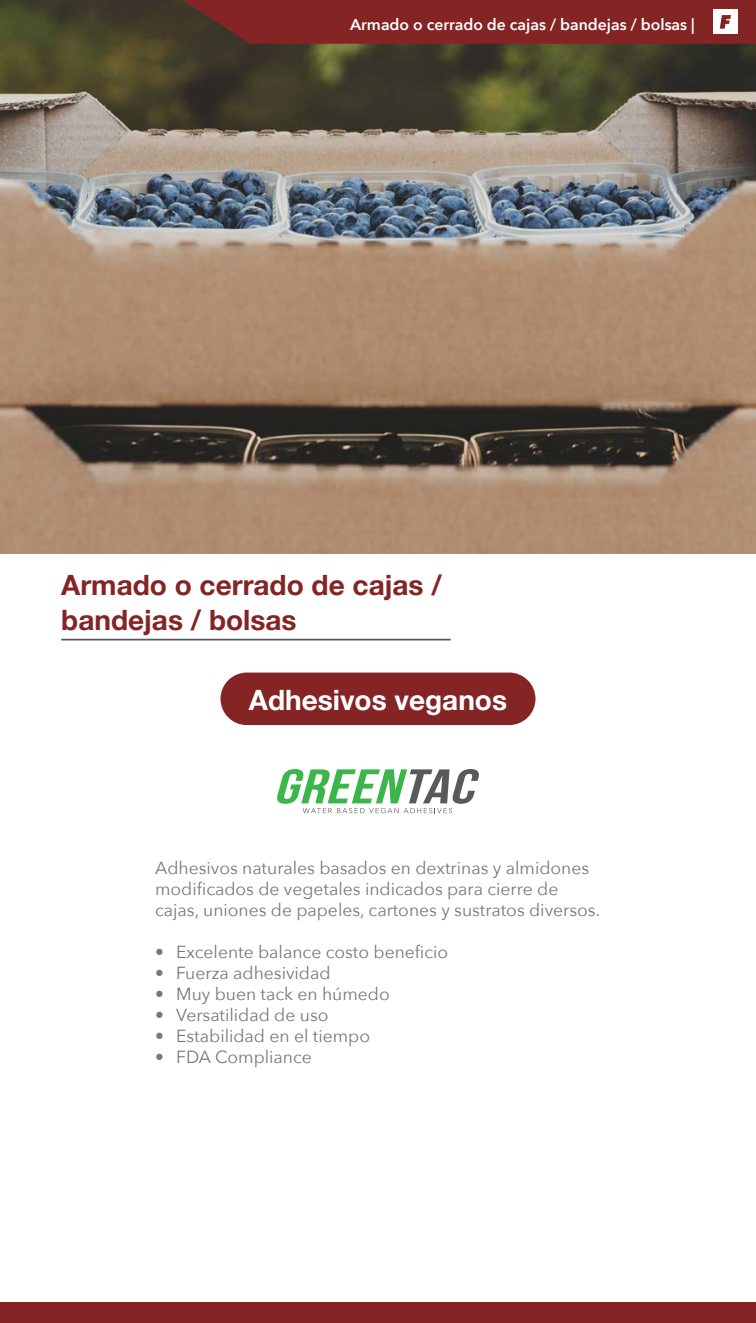
<style>
.page{position:relative;width:756px;height:1323px;background:#fff}
.page>*{position:absolute;margin:0;border:0;box-sizing:border-box;transform-origin:0 0}
.Titular_01{font:700 28px/35px "Helvetica Neue";color:#842425}
.Titular_01-2{font:700 28px "Helvetica Neue";color:#fff}
.Cuerpo_de_texto_01__NORMAL{font:17.5px/21px "Avenir Next";color:#787878}
.Texto_MARCADOR{font:600 15.75px "Avenir Next";color:#fff}
</style>
<div class="page">
<img style="left:0;top:0;width:756px;height:553px">
<div style="left:0;top:1302px;width:756px;height:21px;background:#842425"></div>
<svg style="left:169px;top:0;width:587px;height:44px;background:#802a29"></svg>
<div style="left:220px;top:673px;width:316px;height:52px;background:#842425;border-radius:26px"></div>
<hr style="left:61px;top:639px;width:390px;height:1px;background:#58595b">
<svg style="left:277px;top:769px;width:202px;height:44px"></svg>
<p class="Texto_MARCADOR" style="left:350px;top:11px;width:346px">Armado o cerrado de cajas / bandejas / bolsas |</p>
<p class="Titular_01" style="left:61px;top:568px;width:382px">Armado o cerrado de cajas / bandejas / bolsas</p>
<p class="Titular_01-2" style="left:249px;top:678px;width:260px">Adhesivos veganos</p>
<p class="Cuerpo_de_texto_01__NORMAL" style="left:155px;top:857px;width:447px">Adhesivos naturales basados en dextrinas y almidones modificados de vegetales indicados para cierre de cajas, uniones de papeles, cartones y sustratos diversos.</p>
<p class="Cuerpo_de_texto_01__NORMAL" style="left:155px;top:941px;width:295px">• Excelente balance costo beneficio</p>
<p class="Cuerpo_de_texto_01__NORMAL" style="left:155px;top:962px;width:177px">• Fuerza adhesividad</p>
<p class="Cuerpo_de_texto_01__NORMAL" style="left:155px;top:983px;width:236px">• Muy buen tack en húmedo</p>
<p class="Cuerpo_de_texto_01__NORMAL" style="left:155px;top:1004px;width:175px">• Versatilidad de uso</p>
<p class="Cuerpo_de_texto_01__NORMAL" style="left:155px;top:1025px;width:216px">• Estabilidad en el tiempo</p>
<p class="Cuerpo_de_texto_01__NORMAL" style="left:155px;top:1046px;width:158px">• FDA Compliance</p>
</div>
